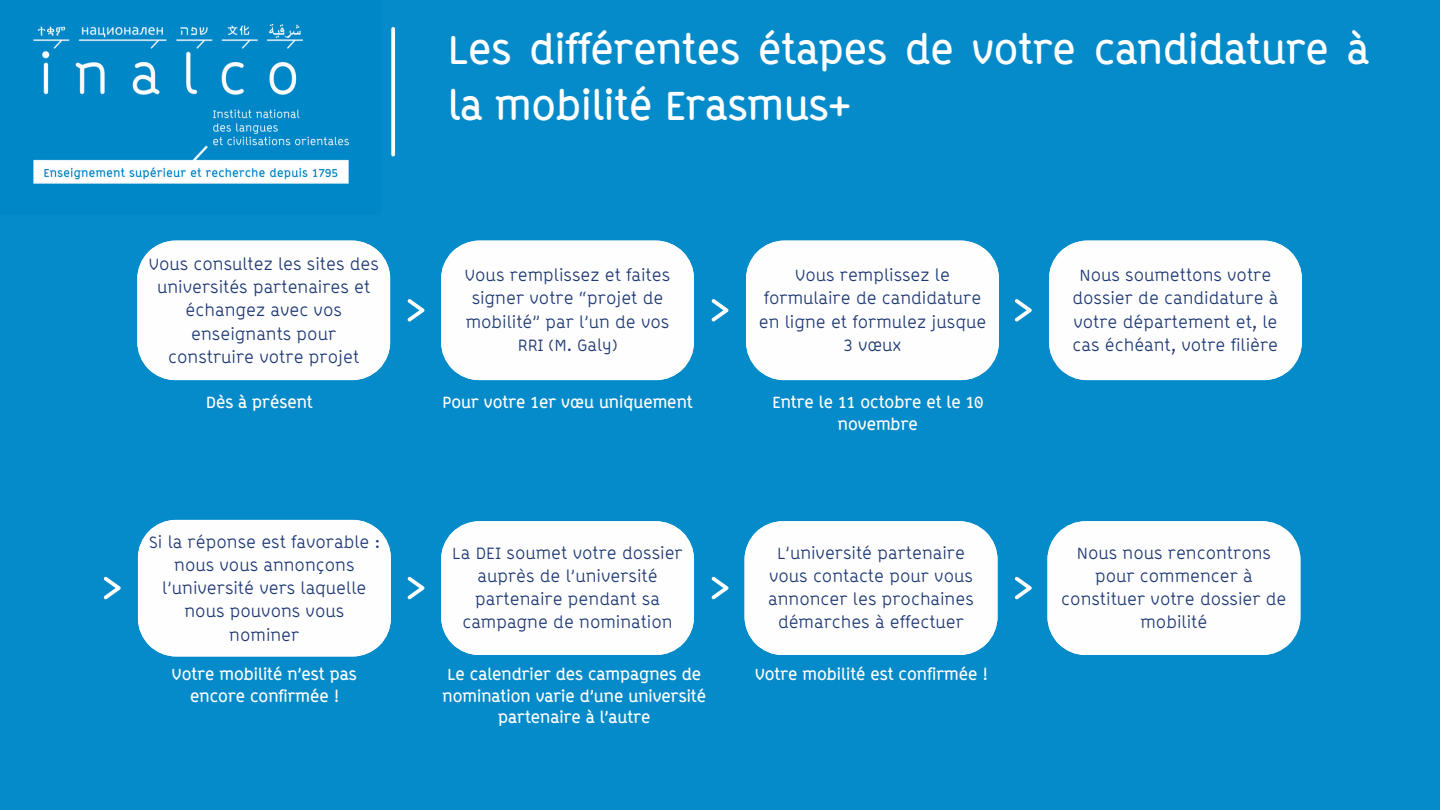
<style>
.page{position:relative;width:1440px;height:810px;background:#058bc9}
.page>*{position:absolute;margin:0;border:0;box-sizing:border-box;transform-origin:0 0}
.t1{font:700 40px/55.5px "ABB Line";color:#fff}
.t2{font:17px/23.2px "ABB Line";color:#1d3873;text-align:center}
.t3{font:700 16px/21.8px "ABB Line";color:#fefefe;text-align:center}
</style>
<div class="page">
<img style="left:33px;top:23px;width:316px;height:161px">
<svg style="left:391px;top:29px;width:4px;height:126px"></svg>
<div style="left:137px;top:241px;width:253px;height:139px;background:#fefefe"></div>
<div style="left:441px;top:241px;width:253px;height:139px;background:#fefefe"></div>
<div style="left:746px;top:241px;width:253px;height:139px;background:#fefefe"></div>
<div style="left:1049px;top:241px;width:253px;height:139px;background:#fefefe"></div>
<div style="left:138px;top:520px;width:253px;height:136px;background:#fefefe"></div>
<div style="left:441px;top:521px;width:253px;height:134px;background:#fefefe"></div>
<div style="left:745px;top:521px;width:253px;height:134px;background:#fefefe"></div>
<div style="left:1047px;top:521px;width:253px;height:134px;background:#fefefe"></div>
<svg style="left:408px;top:299px;width:16px;height:23px"></svg>
<svg style="left:712px;top:299px;width:16px;height:23px"></svg>
<svg style="left:1015px;top:299px;width:17px;height:23px"></svg>
<svg style="left:408px;top:577px;width:16px;height:22px"></svg>
<svg style="left:712px;top:577px;width:16px;height:22px"></svg>
<svg style="left:1015px;top:577px;width:17px;height:22px"></svg>
<svg style="left:104px;top:577px;width:17px;height:22px"></svg>
<p class="t1" style="left:448px;top:22px;width:923px">Les différentes étapes de votre candidature à la mobilité Erasmus+</p>
<p class="t2" style="left:149px;top:253px;width:232px">Vous consultez les sites des universités partenaires et échangez avec vos enseignants pour construire votre projet</p>
<h2 class="t2" style="left:465px;top:264px;width:207px">Vous remplissez et faites signer votre “projet de mobilité” par l’un de vos<br>RRI (M. Galy)</h2>
<p class="t2" style="left:759px;top:264px;width:229px">Vous remplissez le formulaire de candidature en ligne et formulez jusque<br>3 vœux</p>
<h1 class="t2" style="left:1072px;top:264px;width:208px">Nous soumettons votre dossier de candidature à votre département et, le cas échéant, votre filière</h1>
<p class="t3" style="left:206px;top:392px;width:108px">Dès à présent</p>
<p class="t3" style="left:442px;top:392px;width:252px">Pour votre 1er vœu uniquement</p>
<p class="t3" style="left:772px;top:392px;width:212px">Entre le 11 octobre et le 10 novembre</p>
<p class="t2" style="left:149px;top:530px;width:232px">Si la réponse est favorable : nous vous annonçons l’université vers laquelle nous pouvons vous nominer</p>
<h2 class="t2" style="left:452px;top:541px;width:232px">La DEI soumet votre dossier auprès de l’université partenaire pendant sa campagne de nomination</h2>
<p class="t2" style="left:768px;top:541px;width:207px">L’université partenaire vous contacte pour vous annoncer les prochaines démarches à effectuer</p>
<p class="t2" style="left:1061px;top:541px;width:227px">Nous nous rencontrons pour commencer à constituer votre dossier de mobilité</p>
<h2 class="t3" style="left:172px;top:663px;width:186px">Votre mobilité n’est pas encore confirmée !</h2>
<h2 class="t3" style="left:443px;top:663px;width:265px">Le calendrier des campagnes de nomination varie d’une université partenaire à l’autre</h2>
<p class="t3" style="left:755px;top:663px;width:233px">Votre mobilité est confirmée !</p>
</div>
